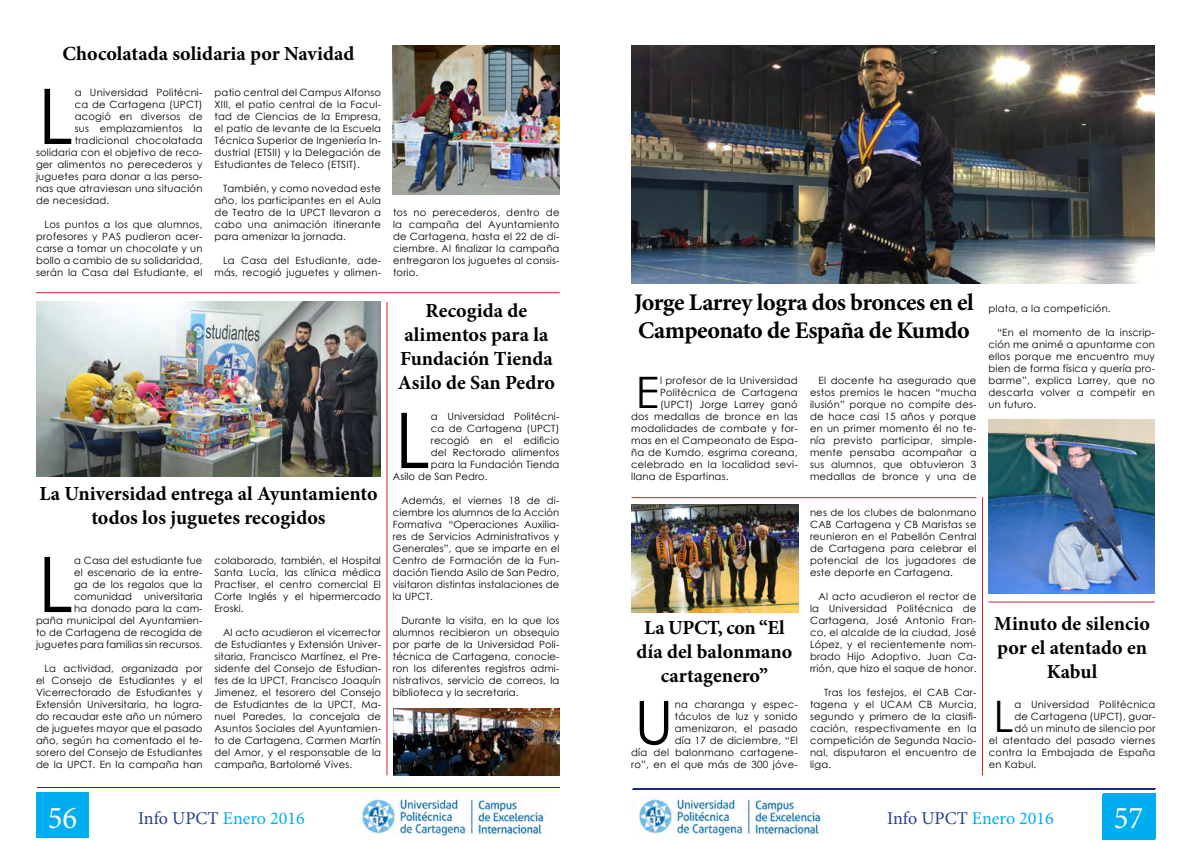
<style>
.page{position:relative;width:1191px;height:842px;background:#fff}
.page>*{position:absolute;margin:0;border:0;box-sizing:border-box;transform-origin:0 0}
.t1{font:76.8px "Century Gothic";color:#000}
.t2{font:60.1px "Century Gothic";color:#000}
.t3{font:43.4px "Century Gothic";color:#000}
.t4{font:31.8px "Minion Pro";color:#fff;scale:.96 1}
.t5{font:700 24px/28.8px "Minion Pro";letter-spacing:-.02em;color:#000}
.t6{font:700 20px/24px "Minion Pro";color:#000;text-align:center}
.t7{font:18px "Minion Pro";color:#00aeef}
.t8{font:10px/12px "Century Gothic";letter-spacing:.02em;color:#000;text-align:justify}
.s1{color:#25408f}
</style>
<div class="page">
<div style="left:37px;top:793px;width:52px;height:45px;background:#00aeef"></div>
<div style="left:1103px;top:793px;width:52px;height:46px;background:#00aeef"></div>
<hr style="left:37px;top:787px;width:522px;height:1px;background:#1d2b7a">
<hr style="left:633px;top:788px;width:522px;height:1px;background:#1d2b7a">
<img style="left:362px;top:797px;width:184px;height:39px">
<div style="left:1102px;top:794px;width:52px;height:45px;background:#00aeef"></div>
<hr style="left:632px;top:789px;width:522px;height:1px;background:#1d2b7a">
<img style="left:639px;top:797px;width:184px;height:39px">
<hr style="left:36px;top:292px;width:523px;height:1px;background:#d2232a">
<img style="left:36px;top:302px;width:345px;height:174px">
<hr style="left:386px;top:302px;width:1px;height:473px;background:#d2232a">
<img style="left:393px;top:708px;width:166px;height:67px">
<img style="left:393px;top:45px;width:166px;height:149px">
<hr style="left:631px;top:497px;width:345px;height:1px;background:#d2232a">
<img style="left:631px;top:505px;width:167px;height:107px">
<img style="left:631px;top:45px;width:524px;height:238px">
<img style="left:988px;top:420px;width:166px;height:174px">
<hr style="left:988px;top:601px;width:166px;height:1px;background:#d2232a">
<hr style="left:982px;top:497px;width:1px;height:278px;background:#d2232a">
<h3 class="t6" style="left:63px;top:41px;width:293px">Chocolatada solidaria por Navidad</h3>
<h1 class="t1" style="left:38px;top:63px;width:37px">L</h1>
<p class="t8" style="left:75px;top:86px;width:129px">a Universidad Politécni-</p>
<p class="t8" style="left:215px;top:86px;width:168px">patio central del Campus Alfonso XIII, el patio central de la Facul&shy;tad de Ciencias de la Empresa, el patio de levante de la Escuela Técnica Superior de Ingeniería In&shy;dustrial (ETSII) y la Delegación de Estudiantes de Teleco (ETSIT).</p>
<p class="t8" style="left:215px;top:182px;width:168px;text-indent:8px">También, y como novedad este año, los participantes en el Aula de Teatro de la UPCT llevaron a cabo una animación itinerante para amenizar la jornada.</p>
<p class="t8" style="left:215px;top:254px;width:168px;text-align:right">La Casa del Estudiante, ade&shy;más, recogió juguetes y alimen-</p>
<p class="t8" style="left:75px;top:98px;width:129px">ca de Cartagena (UPCT)</p>
<p class="t8" style="left:75px;top:110px;width:129px">acogió en diversos de</p>
<p class="t8" style="left:75px;top:122px;width:129px">sus emplazamientos la</p>
<p class="t8" style="left:75px;top:134px;width:129px">tradicional chocolatada</p>
<p class="t8" style="left:36px;top:146px;width:168px">solidaria con el objetivo de reco-</p>
<p class="t8" style="left:36px;top:158px;width:168px">ger alimentos no perecederos y</p>
<p class="t8" style="left:36px;top:170px;width:168px">juguetes para donar a las perso-</p>
<p class="t8" style="left:36px;top:182px;width:168px">nas que atraviesan una situación</p>
<p class="t8" style="left:36px;top:194px;width:75px">de necesidad.</p>
<p class="t8" style="left:36px;top:218px;width:168px;text-indent:8px">Los puntos a los que alumnos, profesores y PAS pudieron acer&shy;carse a tomar un chocolate y un bollo a cambio de su solidaridad, serán la Casa del Estudiante, el</p>
<h3 class="t6" style="left:39px;top:481px;width:339px">La Universidad entrega al Ayuntamiento todos los juguetes recogidos</h3>
<h1 class="t1" style="left:38px;top:531px;width:37px">L</h1>
<p class="t8" style="left:214px;top:554px;width:168px">colaborado, también, el Hospital Santa Lucía, las clínica médica Practiser, el centro comercial El Corte Inglés y el hipermercado Eroski.</p>
<p class="t8" style="left:214px;top:626px;width:168px;text-indent:8px">Al acto acudieron el vicerrector de Estudiantes y Extensión Univer&shy;sitaria, Francisco Martínez, el Pre&shy;sidente del Consejo de Estudian&shy;tes de la UPCT, Francisco Joaquín Jimenez, el tesorero del Consejo de Estudiantes de la UPCT, Ma&shy;nuel Paredes, la concejala de Asuntos Sociales del Ayuntamien&shy;to de Cartagena, Carmen Martín del Amor, y el responsable de la campaña, Bartolomé Vives.</p>
<p class="t8" style="left:36px;top:554px;width:168px;text-align:right">a Casa del estudiante fue<br>el escenario de la entre-<br>ga de los regalos que la comunidad universitaria<br>ha donado para la cam-<br>paña municipal del Ayuntamien&shy;to de Cartagena de recogida de juguetes para familias sin recursos.</p>
<p class="t8" style="left:36px;top:662px;width:168px;text-indent:8px">La actividad, organizada por el Consejo de Estudiantes y el Vicerrectorado de Estudiantes y Extensión Universitaria, ha logra&shy;do recaudar este año un número de juguetes mayor que el pasado año, según ha comentado el te&shy;sorero del Consejo de Estudiantes de la UPCT. En la campaña han</p>
<p class="t8" style="left:393px;top:206px;width:168px">tos no perecederos, dentro de la campaña del Ayuntamiento de Cartagena, hasta el 22 de di&shy;ciembre. Al finalizar la campaña entregaron los juguetes al consis&shy;torio.</p>
<h3 class="t6" style="left:398px;top:298px;width:158px">Recogida de alimentos para la<br>Fundación Tienda<br>Asilo de San Pedro</h3>
<h1 class="t1" style="left:395px;top:387px;width:37px">L</h1>
<p class="t8" style="left:431px;top:410px;width:130px">a Universidad Politécni-</p>
<p class="t8" style="left:431px;top:422px;width:130px">ca de Cartagena (UPCT)</p>
<p class="t8" style="left:431px;top:434px;width:130px">recogió en el edificio</p>
<p class="t8" style="left:431px;top:446px;width:130px">del Rectorado alimentos</p>
<p class="t8" style="left:431px;top:458px;width:130px">para la Fundación Tienda</p>
<p class="t8" style="left:393px;top:470px;width:96px">Asilo de San Pedro.</p>
<p class="t8" style="left:393px;top:494px;width:168px;text-indent:8px">Además, el viernes 18 de di&shy;ciembre los alumnos de la Acción Formativa “Operaciones Auxilia&shy;res de Servicios Administrativos y Generales”, que se imparte en el Centro de Formación de la Fun&shy;dación Tienda Asilo de San Pedro, visitaron distintas instalaciones de la UPCT.</p>
<p class="t8" style="left:393px;top:614px;width:168px;text-indent:8px">Durante la visita, en la que los alumnos recibieron un obsequio por parte de la Universidad Poli&shy;técnica de Cartagena, conocie&shy;ron los diferentes registros admi&shy;nistrativos, servicio de correos, la biblioteca y la secretaria.</p>
<h3 class="t5" style="left:634px;top:287px;width:341px">Jorge Larrey logra dos bronces en el<br>Campeonato de España de Kumdo</h3>
<h3 class="t3" style="left:636px;top:362px;width:25px">E</h3>
<p class="t8" style="left:660px;top:374px;width:139px">l profesor de la Universidad</p>
<p class="t8" style="left:810px;top:374px;width:168px;text-indent:8px">El docente ha asegurado que estos premios le hacen “mucha ilusión” porque no compite des&shy;de hace casi 15 años y porque en un primer momento él no te&shy;nía previsto participar, simple&shy;mente pensaba acompañar a sus alumnos, que obtuvieron 3 medallas de bronce y una de</p>
<p class="t8" style="left:660px;top:386px;width:139px">Politécnica de Cartagena</p>
<p class="t8" style="left:660px;top:398px;width:139px">(UPCT) Jorge Larrey ganó</p>
<p class="t8" style="left:631px;top:410px;width:168px">dos medallas de bronce en las</p>
<p class="t8" style="left:631px;top:422px;width:168px">modalidades de combate y for-</p>
<p class="t8" style="left:631px;top:434px;width:168px">mas en el Campeonato de Espa-</p>
<p class="t8" style="left:631px;top:446px;width:168px">ña de Kumdo, esgrima coreana,</p>
<p class="t8" style="left:631px;top:458px;width:168px">celebrado en la localidad sevi-</p>
<p class="t8" style="left:631px;top:470px;width:99px">llana de Espartinas.</p>
<h3 class="t6" style="left:636px;top:615px;width:157px">La UPCT, con “El día del balonmano cartagenero”</h3>
<h2 class="t2" style="left:634px;top:680px;width:41px">U</h2>
<p class="t8" style="left:631px;top:698px;width:168px;text-align:right">na charanga y espec-<br>táculos de luz y sonido amenizaron, el pasado<br>día 17 de diciembre, “El<br>día del balonmano cartagene&shy;ro”, en el que más de 300 jóve-</p>
<p class="t8" style="left:810px;top:506px;width:168px">nes de los clubes de balonmano CAB Cartagena y CB Maristas se reunieron en el Pabellón Central de Cartagena para celebrar el potencial de los jugadores de este deporte en Cartagena.</p>
<p class="t8" style="left:810px;top:590px;width:168px;text-indent:8px">Al acto acudieron el rector de la Universidad Politécnica de Cartagena, José Antonio Fran&shy;co, el alcalde de la ciudad, José López, y el recientemente nom&shy;brado Hijo Adoptivo, Juan Ca&shy;rrión, que hizo el saque de honor.</p>
<p class="t8" style="left:810px;top:686px;width:168px;text-indent:14px">Tras los festejos, el CAB Car&shy;tagena y el UCAM CB Murcia, segundo y primero de la clasifi&shy;cación, respectivamente en la competición de Segunda Nacio&shy;nal, disputaron el encuentro de liga.</p>
<p class="t8" style="left:988px;top:302px;width:124px">plata, a la competición.</p>
<p class="t8" style="left:988px;top:326px;width:168px;text-indent:8px">“En el momento de la inscrip&shy;ción me animé a apuntarme con ellos porque me encuentro muy bien de forma física y quería pro&shy;barme”, explica Larrey, que no descarta volver a competir en un futuro.</p>
<h3 class="t6" style="left:994px;top:612px;width:157px">Minuto de silencio por el atentado en<br>Kabul</h3>
<h3 class="t3" style="left:993px;top:686px;width:22px">L</h3>
<p class="t8" style="left:1014px;top:698px;width:142px">a Universidad Politécnica</p>
<p class="t8" style="left:1014px;top:710px;width:142px">de Cartagena (UPCT), guar-</p>
<p class="t8" style="left:1014px;top:722px;width:142px">dó un minuto de silencio por</p>
<p class="t8" style="left:989px;top:734px;width:168px">el atentado del pasado viernes</p>
<p class="t8" style="left:989px;top:746px;width:168px">contra la Embajada de España</p>
<p class="t8" style="left:989px;top:758px;width:49px">en Kabul.</p>
<h3 class="t4" style="left:48px;top:797px;width:32px">56</h3>
<h3 class="t4" style="left:1122px;top:797px;width:17px">3</h3>
<h3 class="t7" style="left:138px;top:806px;width:168px"><span class="s1">Info UPCT</span> Enero 2016</h3>
<h3 class="t7" style="left:887px;top:806px;width:168px"><span class="s1">Info UPCT</span> Enero 2016</h3>
<h3 class="t4" style="left:1113px;top:797px;width:32px">57</h3>
</div>
